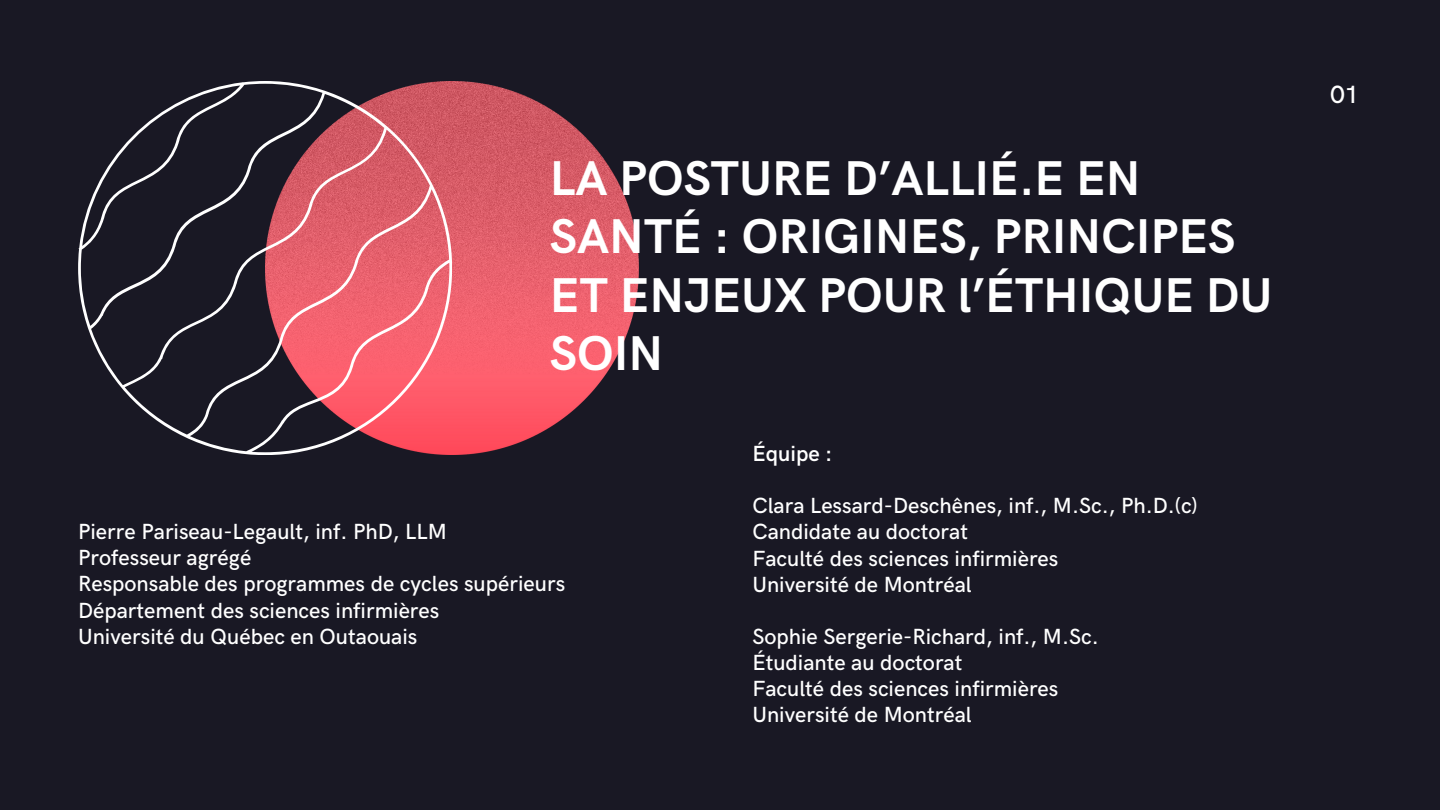
<style>
.page{position:relative;width:1440px;height:810px;background:#191824}
.page>*{position:absolute;margin:0;border:0;box-sizing:border-box;transform-origin:0 0}
.t1{font:700 49px/58.5px "HK Grotesk";color:#fff}
.t2{font:500 25px "HK Grotesk";color:#fff}
.t3{font:500 22px "HK Grotesk";color:#fff}
.t4{font:600 22px "HK Grotesk";color:#fff}
</style>
<div class="page">
<img style="left:452px;top:81px;width:187px;height:374px">
<svg style="left:78px;top:81px;width:374px;height:374px"></svg>
<p class="t1" style="left:550px;top:151px;width:724px">LA POSTURE D’ALLIÉ.E EN<br>SANTÉ : ORIGINES, PRINCIPES<br>ET ENJEUX POUR l’ÉTHIQUE DU<br>SOIN</p>
<p class="t3" style="left:78px;top:519px;width:370px">Pierre Pariseau-Legault, inf. PhD, LLM</p>
<p class="t3" style="left:78px;top:545px;width:175px">Professeur agrégé</p>
<p class="t3" style="left:78px;top:572px;width:489px">Responsable des programmes de cycles supérieurs</p>
<p class="t3" style="left:78px;top:598px;width:363px">Département des sciences infirmières</p>
<p class="t3" style="left:78px;top:624px;width:341px">Université du Québec en Outaouais</p>
<p class="t4" style="left:752px;top:441px;width:82px">Équipe :</p>
<p class="t3" style="left:752px;top:493px;width:447px">Clara Lessard-Deschênes, inf., M.Sc., Ph.D.(c)</p>
<p class="t3" style="left:752px;top:520px;width:217px">Candidate au doctorat</p>
<p class="t3" style="left:752px;top:546px;width:308px">Faculté des sciences infirmières</p>
<p class="t3" style="left:752px;top:572px;width:221px">Université de Montréal</p>
<p class="t3" style="left:752px;top:624px;width:348px">Sophie Sergerie-Richard, inf., M.Sc.</p>
<p class="t3" style="left:752px;top:650px;width:212px">Étudiante au doctorat</p>
<p class="t3" style="left:752px;top:676px;width:308px">Faculté des sciences infirmières</p>
<p class="t3" style="left:752px;top:702px;width:221px">Université de Montréal</p>
<p class="t2" style="left:1330px;top:81px;width:30px">01</p>
</div>
